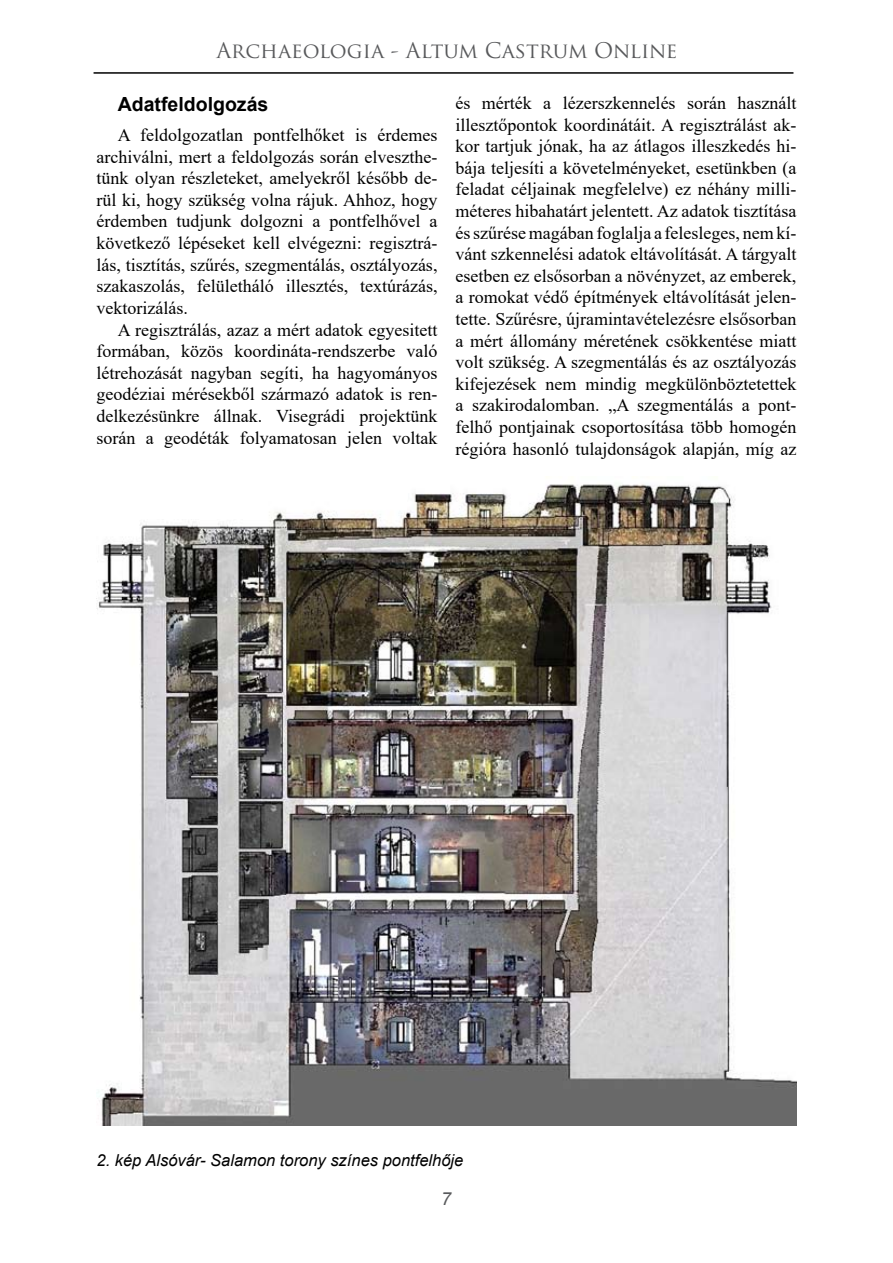
<style>
.page{position:relative;width:893px;height:1263px;background:#fff}
.page>*{position:absolute;margin:0;border:0;box-sizing:border-box;transform-origin:0 0}
.t1{font:21px "Trajan Pro";color:#58595b}
.t2{font:700 19.5px "Arial";color:#000}
.t3{font:18px/21.6px "Times New Roman";color:#000;text-align:justify}
.t4{font:italic 18px "Arial";color:#58595b}
.t5{font:italic 16.5px "Arial";color:#000}
</style>
<div class="page">
<hr style="left:94px;top:72px;width:699px;height:2px;background:#000">
<img style="left:97px;top:484px;width:699px;height:641px">
<p class="t1" style="left:216px;top:37px;width:463px">Archaeologia - Altum Castrum Online</p>
<p class="t2" style="left:118px;top:90px;width:152px">Adatfeldolgozás</p>
<p class="t3" style="left:97px;top:124px;width:342px;text-indent:21px">A feldolgozatlan pontfelhőket is érdemes archiválni, mert a feldolgozás során elveszthe&shy;tünk olyan részleteket, amelyekről később de&shy;rül ki, hogy szükség volna rájuk. Ahhoz, hogy érdemben tudjunk dolgozni a pontfelhővel a következő lépéseket kell elvégezni: regisztrá&shy;lás, tisztítás, szűrés, szegmentálás, osztályozás, szakaszolás, felületháló illesztés, textúrázás, vektorizálás.</p>
<p class="t3" style="left:97px;top:318px;width:342px;text-indent:21px">A regisztrálás, azaz a mért adatok egyesitett formában, közös koordináta-rendszerbe való létrehozását nagyban segíti, ha hagyományos geodéziai mérésekből származó adatok is ren&shy;delkezésünkre állnak. Visegrádi projektünk során a geodéták folyamatosan jelen voltak</p>
<p class="t3" style="left:455px;top:92px;width:342px">és mérték a lézerszkennelés során használt illesztőpontok koordinátáit. A regisztrálást ak&shy;kor tartjuk jónak, ha az átlagos illeszkedés hi&shy;bája teljesíti a követelményeket, esetünkben (a feladat céljainak megfelelve) ez néhány milli&shy;méteres hibahatárt jelentett. Az adatok tisztítása és szűrése magában foglalja a felesleges, nem kí&shy;vánt szkennelési adatok eltávolítását. A tárgyalt esetben ez elsősorban a növényzet, az emberek, a romokat védő építmények eltávolítását jelen&shy;tette. Szűrésre, újramintavételezésre elsősorban a mért állomány méretének csökkentése miatt volt szükség. A szegmentálás és az osztályozás kifejezések nem mindig megkülönböztetettek a szakirodalomban. „A szegmentálás a pont&shy;felhő pontjainak csoportosítása több homogén régióra hasonló tulajdonságok alapján, míg az</p>
<p class="t5" style="left:97px;top:1149px;width:368px">2. kép Alsóvár- Salamon torony színes pontfelhője</p>
<p class="t4" style="left:441px;top:1187px;width:12px">7</p>
</div>
